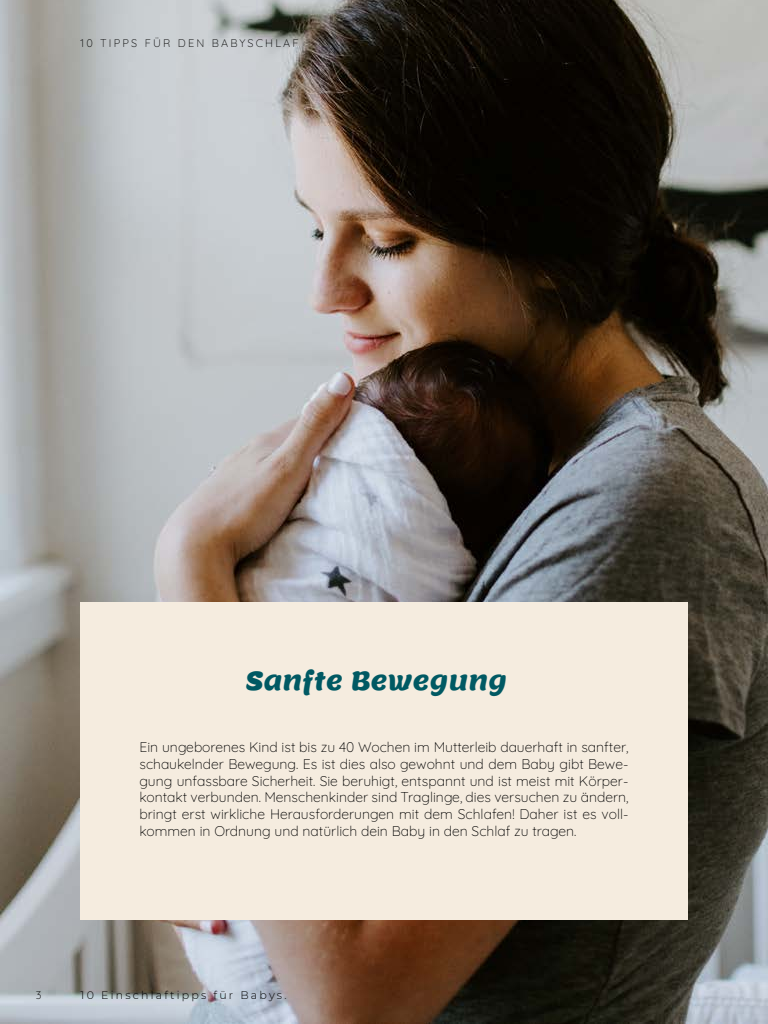
<style>
.page{position:relative;width:768px;height:1024px;background:#fff}
.page>*{position:absolute;margin:0;border:0;box-sizing:border-box;transform-origin:0 0}
.t1{font:26px "Lemon";color:#005963}
.t2{font:300 14px/16.8px "Quicksand";color:#000;text-align:justify}
.t3{font:300 11px "Montserrat";letter-spacing:.2em;color:#000}
.t4{font:300 11px "Quicksand";color:#000}
</style>
<div class="page">
<img style="left:0;top:0;width:768px;height:1024px">
<div style="left:80px;top:602px;width:608px;height:318px;background:#f5ecdf"></div>
<p class="t4" style="left:81px;top:35px;width:37px">10 Tipps</p>
<p class="t4" style="left:145px;top:35px;width:10px">für</p>
<p class="t4" style="left:178px;top:35px;width:10px">den</p>
<p class="t4" style="left:212px;top:35px;width:19px">Babyschlaf</p>
<h1 class="t1" style="left:245px;top:664px;width:263px">Sanfte Bewegung</h1>
<p class="t2" style="left:140px;top:737px;width:491px">Ein ungeborenes Kind ist bis zu 40 Wochen im Mutterleib dauerhaft in sanfter, schaukelnder Bewegung. Es ist dies also gewohnt und dem Baby gibt Bewe&shy;gung unfassbare Sicherheit. Sie beruhigt, entspannt und ist meist mit Körper&shy;kontakt verbunden. Menschenkinder sind Traglinge, dies versuchen zu ändern, bringt erst wirkliche Herausforderungen mit dem Schlafen! Daher ist es voll&shy;kommen in Ordnung und natürlich dein Baby in den Schlaf zu tragen.</p>
<p class="t4" style="left:36px;top:987px;width:7px">3</p>
<p class="t3" style="left:81px;top:987px;width:207px">10 Einschlaftipps für Babys.</p>
</div>
